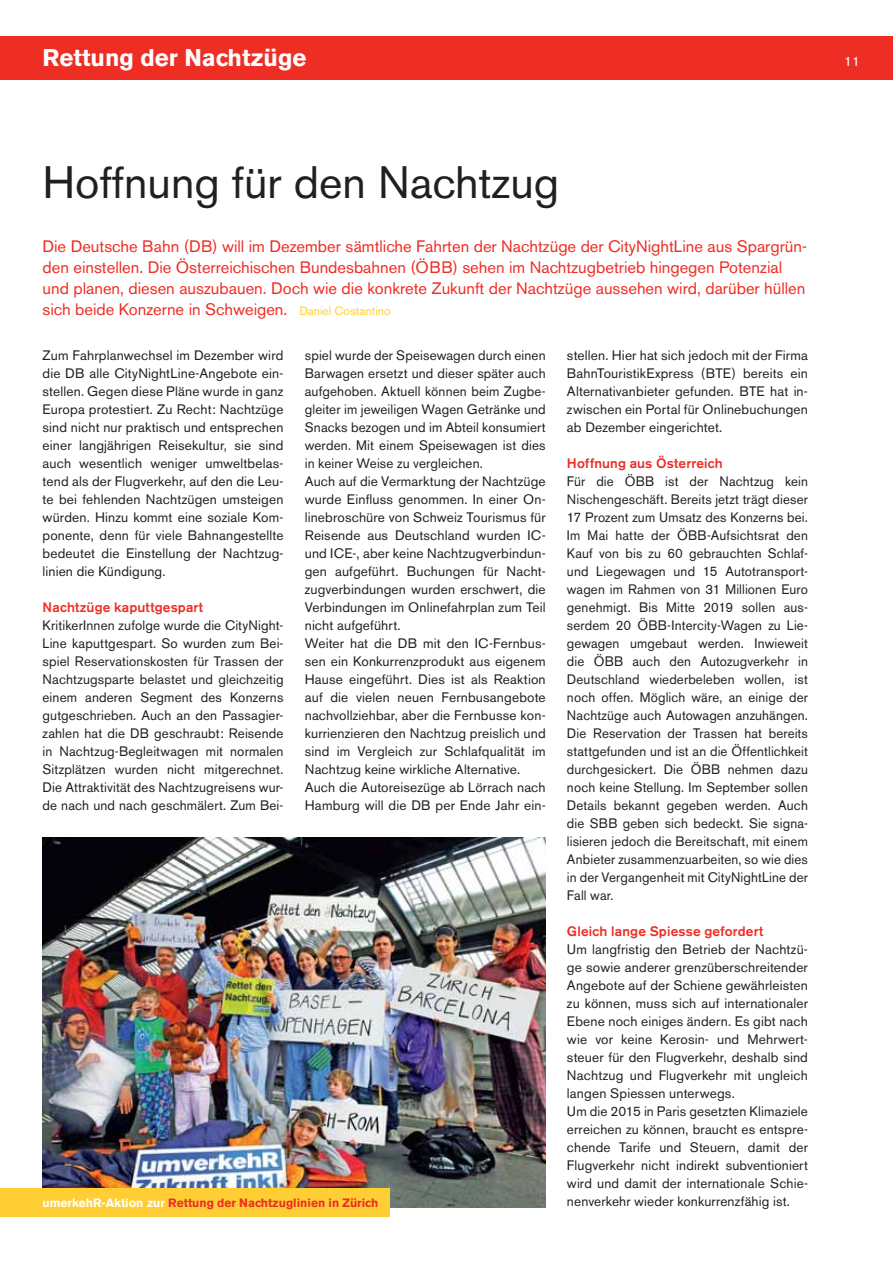
<style>
.page{position:relative;width:893px;height:1263px;background:#fff}
.page>*{position:absolute;margin:0;border:0;box-sizing:border-box;transform-origin:0 0}
.t1{font:45px "Akzidenz Grotesk BE";color:#231f20}
.t2{font:700 24px "Akzidenz Grotesk BE";color:#fff}
.t3{font:16.5px/21px "Akzidenz Grotesk BE";color:#ee2d24}
.t4{font:13.65px/18px "Akzidenz Grotesk BE";letter-spacing:.01em;color:#231f20;text-align:justify}
.t5{font:500 13.65px "Akzidenz Grotesk BE";letter-spacing:.01em;color:#ee2d24}
.t6{font:13.5px "Akzidenz Grotesk BE";color:#fff}
.t7{font:700 12px "Akzidenz Grotesk BE";color:#ee2d24}
.s1{font-size:12px;color:#ffce34}
.s2{color:#fff}
</style>
<div class="page">
<img style="left:43px;top:838px;width:503px;height:369px">
<div style="left:0;top:36px;width:893px;height:43px;background:#ee2d24"></div>
<div style="left:0;top:1188px;width:389px;height:29px;background:#ffce34"></div>
<h2 class="t2" style="left:43px;top:49px;width:265px">Rettung der Nachtzüge</h2>
<p class="t6" style="left:844px;top:56px;width:17px">11</p>
<h1 class="t1" style="left:43px;top:166px;width:518px">Hoffnung für den Nachtzug</h1>
<p class="t3" style="left:43px;top:237px;width:766px">Die Deutsche Bahn (DB) will im Dezember sämtliche Fahrten der Nachtzüge der CityNightLine aus Spargrün&shy;den einstellen. Die Österreichischen Bundesbahnen (ÖBB) sehen im Nachtzugbetrieb hingegen Potenzial und planen, diesen auszubauen. Doch wie die konkrete Zukunft der Nachtzüge aussehen wird, darüber hüllen sich beide Konzerne in Schweigen. <span class="s1">Daniel Costantino</span></p>
<p class="t4" style="left:43px;top:348px;width:243px">Zum Fahrplanwechsel im Dezember wird die DB alle CityNightLine-Angebote ein&shy;stellen. Gegen diese Pläne wurde in ganz Europa protestiert. Zu Recht: Nachtzüge sind nicht nur praktisch und entsprechen einer langjährigen Reisekultur, sie sind auch wesentlich weniger umweltbelas&shy;tend als der Flugverkehr, auf den die Leu&shy;te bei fehlenden Nachtzügen umsteigen würden. Hinzu kommt eine soziale Kom&shy;ponente, denn für viele Bahnangestellte bedeutet die Einstellung der Nachtzug&shy;linien die Kündigung.</p>
<p class="t5" style="left:43px;top:602px;width:162px">Nachtzüge kaputtgespart</p>
<p class="t4" style="left:43px;top:618px;width:243px">KritikerInnen zufolge wurde die CityNight-Line kaputtgespart. So wurden zum Bei&shy;spiel Reservationskosten für Trassen der Nachtzugsparte belastet und gleichzeitig einem anderen Segment des Konzerns gutgeschrieben. Auch an den Passagier&shy;zahlen hat die DB geschraubt: Reisende in Nachtzug-Begleitwagen mit normalen Sitzplätzen wurden nicht mitgerechnet.<br>Die Attraktivität des Nachtzugreisens wur&shy;de nach und nach geschmälert. Zum Bei-</p>
<p class="t4" style="left:305px;top:348px;width:243px;text-align:left">spiel wurde der Speisewagen durch einen Barwagen ersetzt und dieser später auch aufgehoben. Aktuell können beim Zugbe&shy;gleiter im jeweiligen Wagen Getränke und Snacks bezogen und im Abteil konsumiert werden. Mit einem Speisewagen ist dies in keiner Weise zu vergleichen.<br>Auch auf die Vermarktung der Nachtzüge wurde Einfluss genommen. In einer On&shy;linebroschüre von Schweiz Tourismus für Reisende aus Deutschland wurden IC&shy;und ICE-, aber keine Nachtzugverbindun&shy;gen aufgeführt. Buchungen für Nacht&shy;zugverbindungen wurden erschwert, die Verbindungen im Onlinefahrplan zum Teil nicht aufgeführt.<br>Weiter hat die DB mit den IC-Fernbus&shy;sen ein Konkurrenzprodukt aus eigenem Hause eingeführt. Dies ist als Reaktion auf die vielen neuen Fernbusangebote nachvollziehbar, aber die Fernbusse kon&shy;kurrienzieren den Nachtzug preislich und sind im Vergleich zur Schlafqualität im Nachtzug keine wirkliche Alternative.<br>Auch die Autoreisezüge ab Lörrach nach Hamburg will die DB per Ende Jahr ein-</p>
<p class="t4" style="left:567px;top:348px;width:242px">stellen. Hier hat sich jedoch mit der Firma BahnTouristikExpress (BTE) bereits ein Alternativanbieter gefunden. BTE hat in&shy;zwischen ein Portal für Onlinebuchungen ab Dezember eingerichtet.</p>
<p class="t5" style="left:567px;top:458px;width:157px">Hoffnung aus Österreich</p>
<p class="t4" style="left:567px;top:474px;width:242px">Für die ÖBB ist der Nachtzug kein Nischen geschäft. Bereits jetzt trägt dieser 17 Prozent zum Umsatz des Konzerns bei.<br>Im Mai hatte der ÖBB-Aufsichtsrat den Kauf von bis zu 60 gebrauchten Schlaf&shy;und Liegewagen und 15 Autotransport&shy;wagen im Rahmen von 31 Millionen Euro genehmigt. Bis Mitte 2019 sollen aus&shy;serdem 20 ÖBB-Intercity-Wagen zu Lie&shy;gewagen umgebaut werden. Inwieweit die ÖBB auch den Auto zugverkehr in Deutschland wiederbeleben wollen, ist noch offen. Möglich wäre, an einige der Nachtzüge auch Autowagen anzuhängen.<br>Die Reservation der Trassen hat bereits stattgefunden und ist an die Öffentlichkeit durchgesickert. Die ÖBB nehmen dazu noch keine Stellung. Im September sollen Details bekannt gegeben werden. Auch die SBB geben sich bedeckt. Sie signa&shy;lisieren jedoch die Bereitschaft, mit einem Anbieter zusammenzuarbeiten, so wie dies in der Vergangenheit mit CityNightLine der Fall war.</p>
<p class="t5" style="left:567px;top:926px;width:198px">Gleich lange Spiesse gefordert</p>
<p class="t4" style="left:567px;top:942px;width:242px;text-align:left">Um langfristig den Betrieb der Nachtzü&shy;ge sowie anderer grenzüberschreitender Angebote auf der Schiene gewährleisten zu können, muss sich auf internationaler Ebene noch einiges ändern. Es gibt nach wie vor keine Kerosin- und Mehrwert&shy;steuer für den Flugverkehr, deshalb sind Nachtzug und Flugverkehr mit ungleich langen Spiessen unterwegs.<br>Um die 2015 in Paris gesetzten Klimaziele erreichen zu können, braucht es entspre&shy;chende Tarife und Steuern, damit der Flugverkehr nicht indirekt subventioniert wird und damit der internationale Schie&shy;nenverkehr wieder konkurrenzfähig ist.</p>
<p class="t7" style="left:43px;top:1198px;width:337px"><span class="s2">umerkehR-Aktion zur</span> Rettung der Nachtzuglinien in Zürich</p>
</div>
